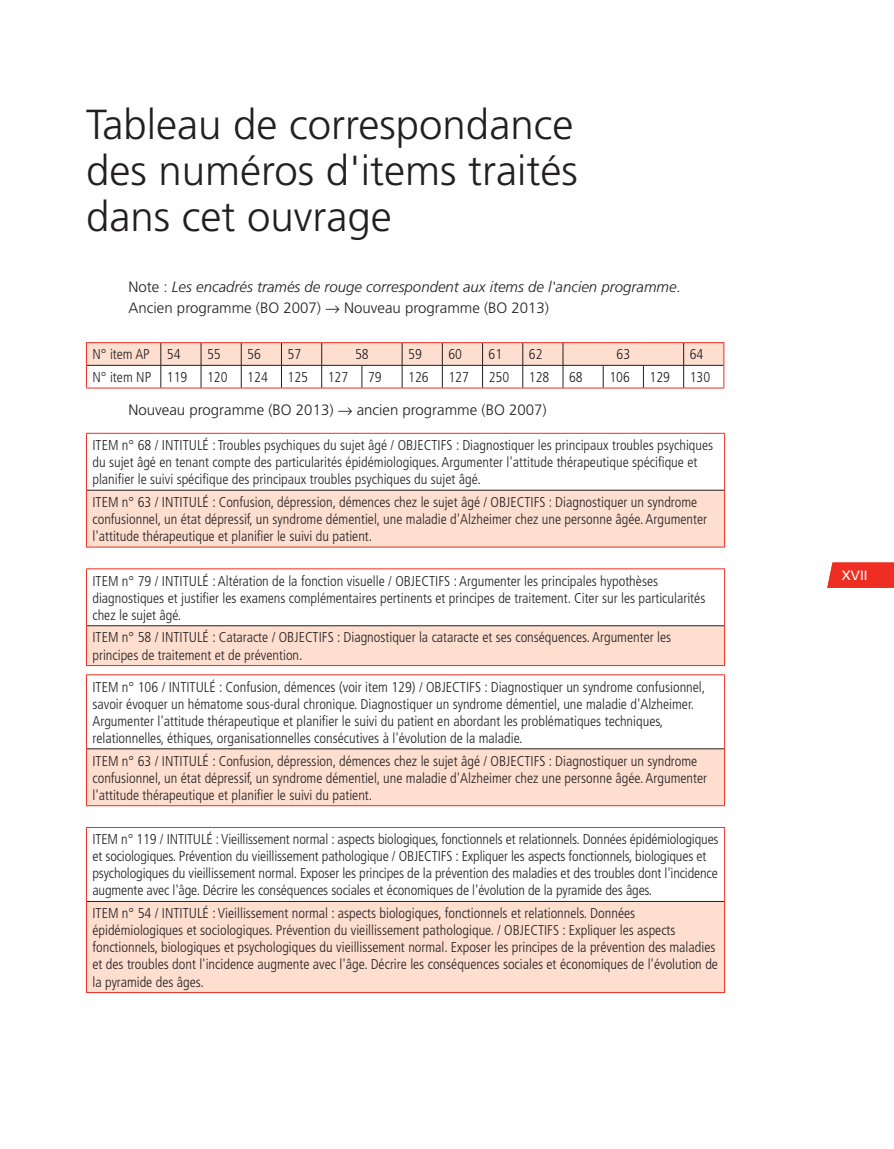
<style>
.page{position:relative;width:894px;height:1149px;background:#fff}
.page>*{position:absolute;margin:0;border:0;box-sizing:border-box;transform-origin:0 0}
.t1{font:300 42px/46.2px "Frutiger LT Std";color:#231f20;text-align:justify}
.t2{font:italic 300 15px/21px "Frutiger LT Std";color:#231f20}
.t3{font:300 15px "Frutiger LT Std";color:#231f20}
.t4{font:300 condensed 14.25px/17.1px "Frutiger LT Std";color:#231f20}
.t5{font:13.5px "Frutiger LT Std";color:#fff}
.s1{font-style:normal}
</style>
<div class="page">
<hr style="left:86px;top:342px;width:75px;height:1px;background:#ee2e22">
<hr style="left:161px;top:342px;width:40px;height:1px;background:#ee2e22">
<hr style="left:201px;top:342px;width:40px;height:1px;background:#ee2e22">
<hr style="left:241px;top:342px;width:40px;height:1px;background:#ee2e22">
<hr style="left:281px;top:342px;width:41px;height:1px;background:#ee2e22">
<hr style="left:322px;top:342px;width:40px;height:1px;background:#ee2e22">
<hr style="left:362px;top:342px;width:40px;height:1px;background:#ee2e22">
<hr style="left:402px;top:342px;width:40px;height:1px;background:#ee2e22">
<hr style="left:442px;top:342px;width:40px;height:1px;background:#ee2e22">
<hr style="left:482px;top:342px;width:40px;height:1px;background:#ee2e22">
<hr style="left:522px;top:342px;width:41px;height:1px;background:#ee2e22">
<hr style="left:563px;top:342px;width:40px;height:1px;background:#ee2e22">
<hr style="left:603px;top:342px;width:40px;height:1px;background:#ee2e22">
<hr style="left:643px;top:342px;width:40px;height:1px;background:#ee2e22">
<hr style="left:683px;top:342px;width:41px;height:1px;background:#ee2e22">
<hr style="left:86px;top:388px;width:75px;height:1px;background:#ee2e22">
<hr style="left:161px;top:388px;width:40px;height:1px;background:#ee2e22">
<hr style="left:201px;top:388px;width:40px;height:1px;background:#ee2e22">
<hr style="left:241px;top:388px;width:40px;height:1px;background:#ee2e22">
<hr style="left:281px;top:388px;width:41px;height:1px;background:#ee2e22">
<hr style="left:322px;top:388px;width:40px;height:1px;background:#ee2e22">
<hr style="left:362px;top:388px;width:40px;height:1px;background:#ee2e22">
<hr style="left:402px;top:388px;width:40px;height:1px;background:#ee2e22">
<hr style="left:442px;top:388px;width:40px;height:1px;background:#ee2e22">
<hr style="left:482px;top:388px;width:40px;height:1px;background:#ee2e22">
<hr style="left:522px;top:388px;width:41px;height:1px;background:#ee2e22">
<hr style="left:563px;top:388px;width:40px;height:1px;background:#ee2e22">
<hr style="left:603px;top:388px;width:40px;height:1px;background:#ee2e22">
<hr style="left:643px;top:388px;width:40px;height:1px;background:#ee2e22">
<hr style="left:683px;top:388px;width:41px;height:1px;background:#ee2e22">
<svg style="left:86px;top:343px;width:638px;height:45px"></svg>
<div style="left:86px;top:490px;width:638px;height:57px;background:#fddecf"></div>
<hr style="left:86px;top:433px;width:639px;height:1px;background:#ee2e22">
<hr style="left:86px;top:434px;width:1px;height:56px;background:#ee2e22">
<hr style="left:724px;top:434px;width:1px;height:56px;background:#ee2e22">
<hr style="left:86px;top:490px;width:1px;height:57px;background:#ee2e22">
<hr style="left:724px;top:490px;width:1px;height:57px;background:#ee2e22">
<hr style="left:86px;top:547px;width:639px;height:1px;background:#ee2e22">
<hr style="left:87px;top:490px;width:637px;height:1px;background:#231f20">
<div style="left:86px;top:626px;width:638px;height:39px;background:#fddecf"></div>
<hr style="left:86px;top:568px;width:639px;height:1px;background:#ee2e22">
<hr style="left:86px;top:569px;width:1px;height:57px;background:#ee2e22">
<hr style="left:724px;top:569px;width:1px;height:57px;background:#ee2e22">
<hr style="left:86px;top:626px;width:1px;height:39px;background:#ee2e22">
<hr style="left:724px;top:626px;width:1px;height:39px;background:#ee2e22">
<hr style="left:86px;top:665px;width:639px;height:1px;background:#ee2e22">
<hr style="left:87px;top:625px;width:637px;height:1px;background:#231f20">
<div style="left:86px;top:749px;width:638px;height:57px;background:#fddecf"></div>
<hr style="left:86px;top:674px;width:639px;height:1px;background:#ee2e22">
<hr style="left:86px;top:675px;width:1px;height:74px;background:#ee2e22">
<hr style="left:724px;top:675px;width:1px;height:74px;background:#ee2e22">
<hr style="left:86px;top:749px;width:1px;height:56px;background:#ee2e22">
<hr style="left:724px;top:749px;width:1px;height:56px;background:#ee2e22">
<hr style="left:86px;top:805px;width:639px;height:1px;background:#ee2e22">
<hr style="left:87px;top:748px;width:637px;height:1px;background:#231f20">
<div style="left:86px;top:901px;width:638px;height:91px;background:#fddecf"></div>
<hr style="left:86px;top:827px;width:639px;height:1px;background:#ee2e22">
<hr style="left:86px;top:828px;width:1px;height:73px;background:#ee2e22">
<hr style="left:724px;top:828px;width:1px;height:73px;background:#ee2e22">
<hr style="left:86px;top:901px;width:1px;height:91px;background:#ee2e22">
<hr style="left:724px;top:901px;width:1px;height:91px;background:#ee2e22">
<hr style="left:86px;top:992px;width:639px;height:1px;background:#ee2e22">
<hr style="left:87px;top:901px;width:637px;height:1px;background:#231f20">
<svg style="left:827px;top:562px;width:66px;height:26px;background:#ee382d"></svg>
<h1 class="t1" style="left:86px;top:102px;width:493px">Tableau de correspondance des numéros d'items traités dans cet ouvrage</h1>
<p class="t2" style="left:129px;top:276px;width:553px"><span class="s1">Note :</span> Les encadrés tramés de rouge correspondent aux items de l'ancien programme<span class="s1">.<br>Ancien programme (BO 2007)</span> → <span class="s1">Nouveau programme (BO 2013)</span></p>
<p class="t4" style="left:92px;top:346px;width:90px">N° item AP 54</p>
<p class="t4" style="left:207px;top:346px;width:15px">55</p>
<p class="t4" style="left:247px;top:346px;width:15px">56</p>
<p class="t4" style="left:287px;top:346px;width:15px">57</p>
<p class="t4" style="left:355px;top:346px;width:15px">58</p>
<p class="t4" style="left:408px;top:346px;width:15px">59</p>
<p class="t4" style="left:448px;top:346px;width:15px">60</p>
<p class="t4" style="left:488px;top:346px;width:15px">61</p>
<p class="t4" style="left:529px;top:346px;width:15px">62</p>
<p class="t4" style="left:616px;top:346px;width:15px">63</p>
<p class="t4" style="left:689px;top:346px;width:15px">64</p>
<p class="t4" style="left:92px;top:369px;width:96px">N° item NP 119</p>
<p class="t4" style="left:207px;top:369px;width:22px">120</p>
<p class="t4" style="left:247px;top:369px;width:22px">124</p>
<p class="t4" style="left:287px;top:369px;width:22px">125</p>
<p class="t4" style="left:328px;top:369px;width:22px">127</p>
<p class="t4" style="left:368px;top:369px;width:15px">79</p>
<p class="t4" style="left:408px;top:369px;width:22px">126</p>
<p class="t4" style="left:448px;top:369px;width:22px">127</p>
<p class="t4" style="left:488px;top:369px;width:22px">250</p>
<p class="t4" style="left:529px;top:369px;width:22px">128</p>
<p class="t4" style="left:569px;top:369px;width:15px">68</p>
<p class="t4" style="left:609px;top:369px;width:22px">106</p>
<p class="t4" style="left:649px;top:369px;width:22px">129</p>
<p class="t4" style="left:689px;top:369px;width:22px">130</p>
<p class="t3" style="left:129px;top:402px;width:419px">Nouveau programme (BO 2013) → ancien programme (BO 2007)</p>
<p class="t4" style="left:92px;top:437px;width:622px">ITEM n° 68 / INTITULÉ : Troubles psychiques du sujet âgé / OBJECTIFS : Diagnostiquer les principaux troubles psychiques du sujet âgé en tenant compte des particularités épidémiologiques. Argumenter l'attitude thérapeutique spécifique et planifier le suivi spécifique des principaux troubles psychiques du sujet âgé.</p>
<p class="t4" style="left:92px;top:494px;width:616px">ITEM n° 63 / INTITULÉ : Confusion, dépression, démences chez le sujet âgé / OBJECTIFS : Diagnostiquer un syndrome confusionnel, un état dépressif, un syndrome démentiel, une maladie d'Alzheimer chez une personne âgée. Argumenter l'attitude thérapeutique et planifier le suivi du patient.</p>
<p class="t4" style="left:92px;top:572px;width:614px">ITEM n° 79 / INTITULÉ : Altération de la fonction visuelle / OBJECTIFS : Argumenter les principales hypothèses diagnostiques et justifier les examens complémentaires pertinents et principes de traitement. Citer sur les particularités chez le sujet âgé.</p>
<p class="t4" style="left:92px;top:629px;width:580px">ITEM n° 58 / INTITULÉ : Cataracte / OBJECTIFS : Diagnostiquer la cataracte et ses conséquences. Argumenter les principes de traitement et de prévention.</p>
<p class="t4" style="left:92px;top:678px;width:614px">ITEM n° 106 / INTITULÉ : Confusion, démences (voir item 129) / OBJECTIFS : Diagnostiquer un syndrome confusionnel, savoir évoquer un hématome sous-dural chronique. Diagnostiquer un syndrome démentiel, une maladie d'Alzheimer.<br>Argumenter l'attitude thérapeutique et planifier le suivi du patient en abordant les problématiques techniques, relationnelles, éthiques, organisationnelles consécutives à l'évolution de la maladie.</p>
<p class="t4" style="left:92px;top:752px;width:616px">ITEM n° 63 / INTITULÉ : Confusion, dépression, démences chez le sujet âgé / OBJECTIFS : Diagnostiquer un syndrome confusionnel, un état dépressif, un syndrome démentiel, une maladie d'Alzheimer chez une personne âgée. Argumenter l'attitude thérapeutique et planifier le suivi du patient.</p>
<p class="t4" style="left:92px;top:831px;width:627px">ITEM n° 119 / INTITULÉ : Vieillissement normal : aspects biologiques, fonctionnels et relationnels. Données épidémiologiques et sociologiques. Prévention du vieillissement pathologique / OBJECTIFS : Expliquer les aspects fonctionnels, biologiques et psychologiques du vieillissement normal. Exposer les principes de la prévention des maladies et des troubles dont l'incidence augmente avec l'âge. Décrire les conséquences sociales et économiques de l'évolution de la pyramide des âges.</p>
<p class="t4" style="left:92px;top:905px;width:627px">ITEM n° 54 / INTITULÉ : Vieillissement normal : aspects biologiques, fonctionnels et relationnels. Données épidémiologiques et sociologiques. Prévention du vieillissement pathologique. / OBJECTIFS : Expliquer les aspects fonctionnels, biologiques et psychologiques du vieillissement normal. Exposer les principes de la prévention des maladies et des troubles dont l'incidence augmente avec l'âge. Décrire les conséquences sociales et économiques de l'évolution de la pyramide des âges.</p>
<p class="t5" style="left:841px;top:567px;width:27px">XVII</p>
</div>
